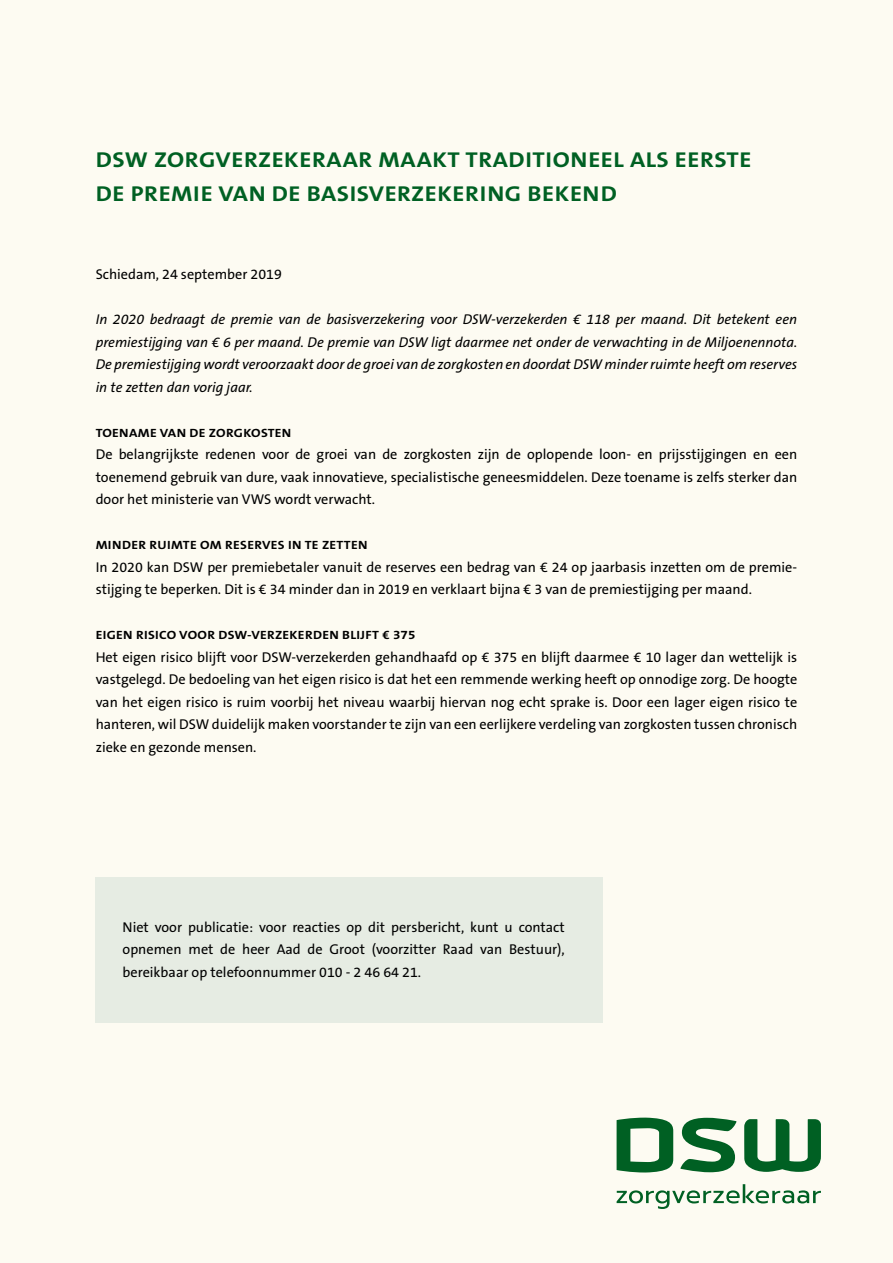
<style>
.page{position:relative;width:893px;height:1263px;background:#fdfbf2}
.page>*{position:absolute;margin:0;border:0;box-sizing:border-box;transform-origin:0 0}
.t1{font:700 21.6px/34.5px "The Sans B W7";letter-spacing:.025em;color:#006023;scale:1.13 1}
.t2{font:14.25px/22.5px "The Sans B W5 Plain";color:#000;text-align:justify}
.t3{font:italic 14.25px/22.5px "The Sans B W5 Plain";color:#000;text-align:justify}
.t4{font:700 12px "The Sans B W7";letter-spacing:.025em;color:#000;scale:1.12 1}
</style>
<div class="page">
<div style="left:96px;top:877px;width:507px;height:145px;background:#e6ece3"></div>
<svg style="left:617px;top:1117px;width:204px;height:55px"></svg>
<svg style="left:617px;top:1184px;width:204px;height:25px"></svg>
<h1 class="t1" style="left:96px;top:142px;width:582px">DSW ZORGVERZEKERAAR MAAKT TRADITIONEEL ALS EERSTE<br>DE PREMIE VAN DE BASISVERZEKERING BEKEND</h1>
<p class="t2" style="left:96px;top:263px;width:188px">Schiedam, 24 september 2019</p>
<p class="t3" style="left:96px;top:308px;width:703px">In 2020 bedraagt de premie van de basisverzekering voor DSW-verzekerden € 118 per maand. Dit betekent een premiestijging van € 6 per maand. De premie van DSW ligt daarmee net onder de verwachting in de Miljoenennota.<br>De premiestijging wordt veroorzaakt door de groei van de zorgkosten en doordat DSW minder ruimte heeft om reserves in te zetten dan vorig jaar.</p>
<p class="t4" style="left:96px;top:425px;width:176px">TOENAME VAN DE ZORGKOSTEN</p>
<p class="t2" style="left:96px;top:443px;width:703px">De belangrijkste redenen voor de groei van de zorgkosten zijn de oplopende loon- en prijsstijgingen en een toenemend gebruik van dure, vaak innovatieve, specialistische geneesmiddelen. Deze toename is zelfs sterker dan door het ministerie van VWS wordt verwacht.</p>
<p class="t4" style="left:96px;top:537px;width:244px">MINDER RUIMTE OM RESERVES IN TE ZETTEN</p>
<p class="t2" style="left:96px;top:556px;width:702px">In 2020 kan DSW per premiebetaler vanuit de reserves een bedrag van € 24 op jaarbasis inzetten om de premie&shy;stijging te beperken. Dit is € 34 minder dan in 2019 en verklaart bijna € 3 van de premiestijging per maand.</p>
<p class="t4" style="left:96px;top:627px;width:287px">EIGEN RISICO VOOR DSW-VERZEKERDEN BLIJFT € 375</p>
<p class="t2" style="left:96px;top:646px;width:703px">Het eigen risico blijft voor DSW-verzekerden gehandhaafd op € 375 en blijft daarmee € 10 lager dan wettelijk is vastgelegd. De bedoeling van het eigen risico is dat het een remmende werking heeft op onnodige zorg. De hoogte van het eigen risico is ruim voorbij het niveau waarbij hiervan nog echt sprake is. Door een lager eigen risico te hanteren, wil DSW duidelijk maken voorstander te zijn van een eerlijkere verdeling van zorgkosten tussen chronisch zieke en gezonde mensen.</p>
<p class="t2" style="left:123px;top:916px;width:444px">Niet voor publicatie: voor reacties op dit persbericht, kunt u contact opnemen met de heer Aad de Groot (voorzitter Raad van Bestuur), bereikbaar op telefoonnummer 010 - 2 46 64 21.</p>
</div>
